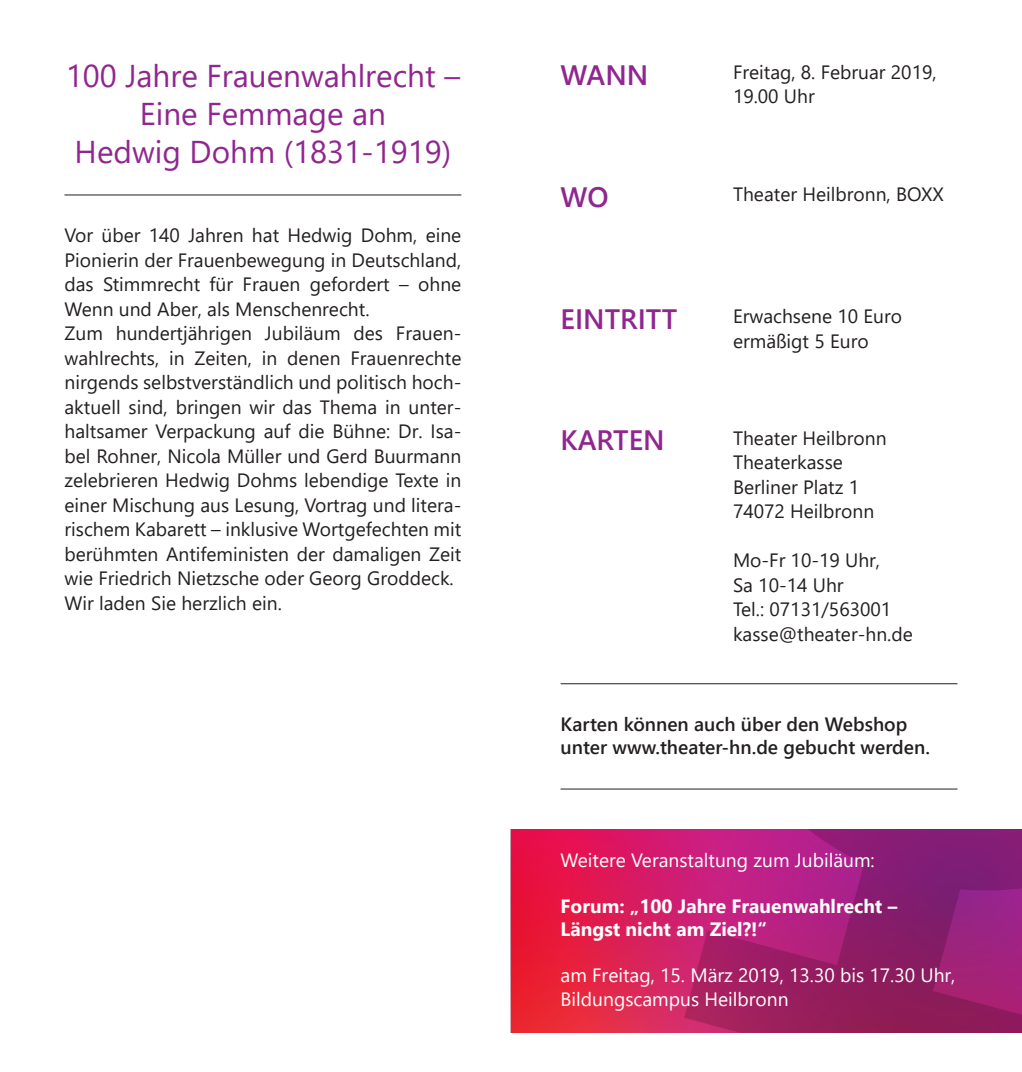
<style>
.page{position:relative;width:1022px;height:1072px;background:#fff}
.page>*{position:absolute;margin:0;border:0;box-sizing:border-box;transform-origin:0 0}
.t1{font:31.5px "Segoe UI";color:#90268f}
.t2{font:600 28px "Segoe UI";color:#90268f}
.t3{font:19.25px/24.5px "Segoe UI";color:#231f20;text-align:justify}
.t4{font:19.25px "Segoe UI";color:#fff}
.t5{font:600 19.25px "Segoe UI";color:#231f20}
.t6{font:700 19.25px "Segoe UI";color:#fff}
</style>
<div class="page">
<svg style="left:511px;top:829px;width:173px;height:203px;background:#e21b4a"></svg>
<svg style="left:647px;top:875px;width:37px;height:157px;background:#d32468"></svg>
<svg style="left:684px;top:829px;width:338px;height:203px;background:#9e1f71"></svg>
<hr style="left:64px;top:194px;width:397px;height:1px;background:#231f20">
<hr style="left:561px;top:683px;width:396px;height:1px;background:#231f20">
<hr style="left:561px;top:788px;width:396px;height:1px;background:#231f20">
<p class="t1" style="left:66px;top:47px;width:396px">100 Jahre Frauenwahlrecht –</p>
<p class="t1" style="left:140px;top:84px;width:248px">Eine Femmage an</p>
<p class="t1" style="left:75px;top:122px;width:378px">Hedwig Dohm (1831-1919)</p>
<p class="t3" style="left:64px;top:221px;width:398px">Vor über 140 Jahren hat Hedwig Dohm, eine Pionierin der Frauenbewegung in Deutschland, das Stimmrecht für Frauen gefordert – ohne Wenn und Aber, als Menschenrecht.</p>
<p class="t3" style="left:64px;top:319px;width:398px">Zum hundertjährigen Jubiläum des Frauen&shy;wahlrechts, in Zeiten, in denen Frauenrechte nirgends selbstverständlich und politisch hoch&shy;aktuell sind, bringen wir das Thema in unter&shy;haltsamer Verpackung auf die Bühne: Dr. Isa&shy;bel Rohner, Nicola Müller und Gerd Buurmann zelebrieren Hedwig Dohms lebendige Texte in einer Mischung aus Lesung, Vortrag und litera&shy;rischem Kabarett – inklusive Wortgefechten mit berühmten Antifeministen der damaligen Zeit wie Friedrich Nietzsche oder Georg Groddeck.</p>
<p class="t3" style="left:64px;top:589px;width:219px">Wir laden Sie herzlich ein.</p>
<p class="t2" style="left:561px;top:49px;width:89px">WANN</p>
<p class="t3" style="left:733px;top:58px;width:205px">Freitag, 8. Februar 2019,</p>
<p class="t3" style="left:733px;top:82px;width:83px">19.00 Uhr</p>
<p class="t2" style="left:561px;top:170px;width:50px">WO</p>
<p class="t3" style="left:733px;top:180px;width:212px">Theater Heilbronn, BOXX</p>
<p class="t2" style="left:561px;top:292px;width:118px">EINTRITT</p>
<p class="t3" style="left:733px;top:302px;width:171px">Erwachsene 10 Euro</p>
<p class="t3" style="left:733px;top:327px;width:137px">ermäßigt 5 Euro</p>
<p class="t2" style="left:561px;top:414px;width:106px">KARTEN</p>
<p class="t3" style="left:733px;top:424px;width:155px">Theater Heilbronn</p>
<p class="t3" style="left:733px;top:448px;width:111px">Theaterkasse</p>
<p class="t3" style="left:733px;top:473px;width:128px">Berliner Platz 1</p>
<p class="t3" style="left:733px;top:497px;width:143px">74072 Heilbronn</p>
<p class="t3" style="left:733px;top:546px;width:149px">Mo-Fr 10-19 Uhr,</p>
<p class="t3" style="left:733px;top:571px;width:112px">Sa 10-14 Uhr</p>
<p class="t3" style="left:733px;top:595px;width:160px">Tel.: 07131/563001</p>
<p class="t3" style="left:733px;top:620px;width:181px">kasse@theater-hn.de</p>
<p class="t5" style="left:561px;top:705px;width:348px">Karten können auch über den Webshop</p>
<p class="t5" style="left:561px;top:728px;width:371px">unter www.theater-hn.de gebucht werden.</p>
<p class="t4" style="left:561px;top:842px;width:316px">Weitere Veranstaltung zum Jubiläum:</p>
<p class="t6" style="left:561px;top:888px;width:338px">Forum: „100 Jahre Frauenwahlrecht –</p>
<p class="t6" style="left:561px;top:911px;width:208px">Längst nicht am Ziel?!“</p>
<p class="t4" style="left:561px;top:957px;width:396px">am Freitag, 15. März 2019, 13.30 bis 17.30 Uhr,</p>
<p class="t4" style="left:561px;top:980px;width:230px">Bildungscampus Heilbronn</p>
</div>
